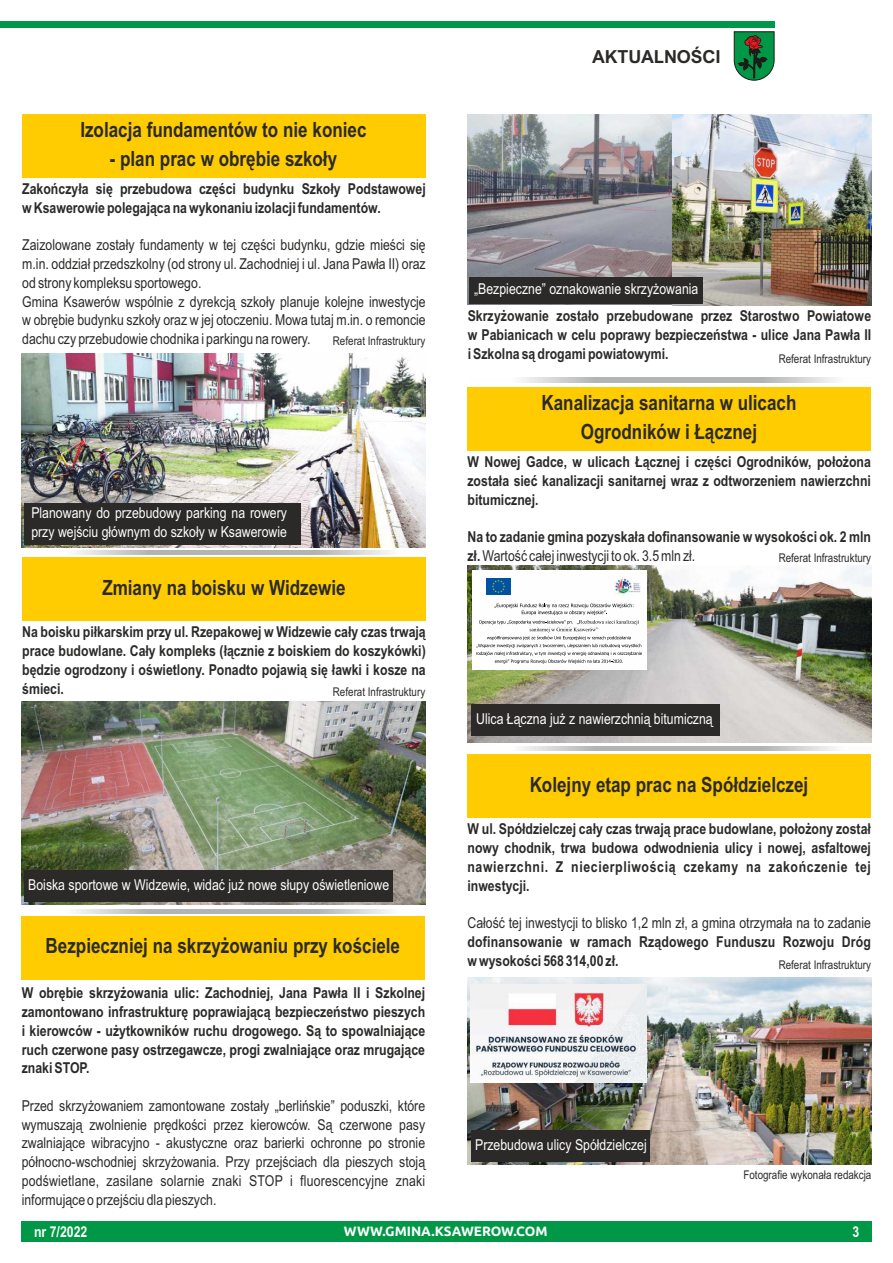
<style>
.page{position:relative;width:893px;height:1263px;background:#fff}
.page>*{position:absolute;margin:0;border:0;box-sizing:border-box;transform-origin:0 0}
.t1{font:700 21px/28.8px "Arial Narrow";color:#2b2a29;text-align:center}
.t2{font:700 18px "Arial Nova";color:#2b2a29}
.t3{font:700 15px/18.8px "Arial Narrow";color:#2b2a29;text-align:justify}
.t4{font:15px/18.8px "Arial Narrow";color:#2b2a29;text-align:justify}
.t5{font:15px/18.8px "Arial Narrow";color:#fefefe}
.t6{font:700 15px "Arial Narrow";color:#fefefe}
.t7{font:700 13.5px "Ubuntu";color:#fefefe}
.t8{font:12px "Arial Narrow";color:#2b2a29}
.s1{font-weight:400}
</style>
<div class="page">
<div style="left:21px;top:1221px;width:851px;height:21px;background:#009846"></div>
<div style="left:0;top:21px;width:774px;height:6px;background:#009846"></div>
<svg style="left:734px;top:31px;width:41px;height:50px;background:#2d7e4c"></svg>
<div style="left:21px;top:916px;width:404px;height:64px;background:#fecc00"></div>
<div style="left:22px;top:114px;width:404px;height:64px;background:#fecc00"></div>
<div style="left:22px;top:557px;width:404px;height:64px;background:#fecc00"></div>
<div style="left:467px;top:387px;width:404px;height:64px;background:#fecc00"></div>
<div style="left:467px;top:754px;width:404px;height:64px;background:#fecc00"></div>
<svg style="left:521px;top:378px;width:315px;height:4px"></svg>
<svg style="left:75px;top:550px;width:315px;height:5px;background:#c1c2c2"></svg>
<svg style="left:75px;top:909px;width:315px;height:5px;background:#c1c2c2"></svg>
<svg style="left:521px;top:746px;width:315px;height:5px;background:#c1c2c2"></svg>
<img style="left:22px;top:701px;width:403px;height:204px">
<img style="left:468px;top:114px;width:403px;height:191px">
<img style="left:468px;top:566px;width:403px;height:177px">
<div style="left:471px;top:704px;width:249px;height:32px;background:#2b2a29"></div>
<img style="left:468px;top:978px;width:403px;height:186px">
<div style="left:471px;top:1130px;width:179px;height:32px;background:#2b2a29"></div>
<div style="left:24px;top:870px;width:369px;height:32px;background:#2b2a29"></div>
<img style="left:471px;top:985px;width:175px;height:98px">
<div style="left:469px;top:277px;width:234px;height:26px;background:#2b2a29"></div>
<img style="left:22px;top:354px;width:403px;height:193px">
<div style="left:24px;top:503px;width:276px;height:41px;background:#2b2a29"></div>
<div style="left:472px;top:570px;width:174px;height:99px;background:#fefefe"></div>
<img style="left:486px;top:578px;width:25px;height:16px">
<img style="left:614px;top:576px;width:27px;height:18px">
<svg style="left:476px;top:603px;width:166px;height:61px"></svg>
<h1 class="t1" style="left:80px;top:117px;width:288px">Izolacja fundamentów to nie koniec</h1>
<h1 class="t1" style="left:110px;top:146px;width:229px">- plan prac w obrębie szkoły</h1>
<p class="t3" style="left:22px;top:181px;width:405px">Zakończyła się przebudowa części budynku Szkoły Podstawowej w Ksawerowie polegająca na wykonaniu izolacji fundamentów.</p>
<p class="t4" style="left:22px;top:237px;width:405px;text-align:left">Zaizolowane zostały fundamenty w tej części budynku, gdzie mieści się m.in. oddział przedszkolny (od strony ul. Zachodniej i ul. Jana Pawła II) oraz od strony kompleksu sportowego.<br>Gmina Ksawerów wspólnie z dyrekcją szkoły planuje kolejne inwestycje w obrębie budynku szkoły oraz w jej otoczeniu. Mowa tutaj m.in. o remoncie dachu czy przebudowie chodnika i parkingu na rowery.</p>
<p class="t8" style="left:333px;top:336px;width:94px">Referat Infrastruktury</p>
<p class="t5" style="left:31px;top:505px;width:257px">Planowany do przebudowy parking na rowery przy wejściu głównym do szkoły w Ksawerowie</p>
<h1 class="t1" style="left:102px;top:575px;width:245px">Zmiany na boisku w Widzewie</h1>
<p class="t3" style="left:22px;top:624px;width:405px">Na boisku piłkarskim przy ul. Rzepakowej w Widzewie cały czas trwają prace budowlane. Cały kompleks (łącznie z boiskiem do koszykówki) będzie ogrodzony i oświetlony. Ponadto pojawią się ławki i kosze na śmieci.</p>
<p class="t8" style="left:333px;top:687px;width:94px">Referat Infrastruktury</p>
<p class="t5" style="left:28px;top:877px;width:362px">Boiska sportowe w Widzewie, widać już nowe słupy oświetleniowe</p>
<h1 class="t1" style="left:46px;top:934px;width:356px">Bezpieczniej na skrzyżowaniu przy kościele</h1>
<p class="t3" style="left:22px;top:985px;width:405px">W obrębie skrzyżowania ulic: Zachodniej, Jana Pawła II i Szkolnej zamontowano infrastrukturę poprawiającą bezpieczeństwo pieszych i kierowców - użytkowników ruchu drogowego. Są to spowalniające ruch czerwone pasy ostrzegawcze, progi zwalniające oraz mrugające znaki STOP.</p>
<p class="t4" style="left:22px;top:1097px;width:405px">Przed skrzyżowaniem zamontowane zostały „berlińskie” poduszki, które wymuszają zwolnienie prędkości przez kierowców. Są czerwone pasy zwalniające wibracyjno - akustyczne oraz barierki ochronne po stronie północno-wschodniej skrzyżowania. Przy przejściach dla pieszych stoją podświetlane, zasilane solarnie znaki STOP i fluorescencyjne znaki informujące o przejściu dla pieszych.</p>
<p class="t2" style="left:592px;top:50px;width:130px">AKTUALNOŚCI</p>
<p class="t5" style="left:474px;top:281px;width:226px">„Bezpieczne” oznakowanie skrzyżowania</p>
<p class="t3" style="left:468px;top:308px;width:405px">Skrzyżowanie zostało przebudowane przez Starostwo Powiatowe w Pabianicach w celu poprawy bezpieczeństwa - ulice Jana Pawła II i Szkolna są drogami powiatowymi.</p>
<p class="t8" style="left:779px;top:354px;width:94px">Referat Infrastruktury</p>
<h1 class="t1" style="left:541px;top:390px;width:256px">Kanalizacja sanitarna w ulicach<br>Ogrodników i Łącznej</h1>
<p class="t3" style="left:467px;top:454px;width:405px">W Nowej Gadce, w ulicach Łącznej i części Ogrodników, położona została sieć kanalizacji sanitarnej wraz z odtworzeniem nawierzchni bitumicznej.</p>
<p class="t3" style="left:467px;top:529px;width:405px">Na to zadanie gmina pozyskała dofinansowanie w wysokości ok. 2 mln zł. <span class="s1">Wartość całej inwestycji to ok. 3.5 mln zł.</span></p>
<p class="t8" style="left:779px;top:554px;width:94px">Referat Infrastruktury</p>
<p class="t5" style="left:476px;top:710px;width:238px">Ulica Łączna już z nawierzchnią bitumiczną</p>
<h1 class="t1" style="left:530px;top:772px;width:280px">Kolejny etap prac na Spółdzielczej</h1>
<p class="t3" style="left:467px;top:821px;width:405px">W ul. Spółdzielczej cały czas trwają prace budowlane, położony został nowy chodnik, trwa budowa odwodnienia ulicy i nowej, asfaltowej nawierzchni. Z niecierpliwością czekamy na zakończenie tej inwestycji.</p>
<p class="t4" style="left:467px;top:915px;width:405px">Całość tej inwestycji to blisko 1,2 mln zł, a gmina otrzymała na to zadanie</p>
<p class="t3" style="left:467px;top:933px;width:405px">dofinansowanie w ramach Rządowego Funduszu Rozwoju Dróg w wysokości 568 314,00 zł.</p>
<p class="t8" style="left:779px;top:960px;width:94px">Referat Infrastruktury</p>
<p class="t5" style="left:475px;top:1137px;width:173px">Przebudowa ulicy Spółdzielczej</p>
<p class="t8" style="left:743px;top:1171px;width:129px">Fotografie wykonała redakcja</p>
<p class="t6" style="left:34px;top:1226px;width:55px">nr 7/2022</p>
<p class="t7" style="left:344px;top:1225px;width:205px">WWW.GMINA.KSAWEROW.COM</p>
<p class="t6" style="left:853px;top:1226px;width:8px">3</p>
</div>
